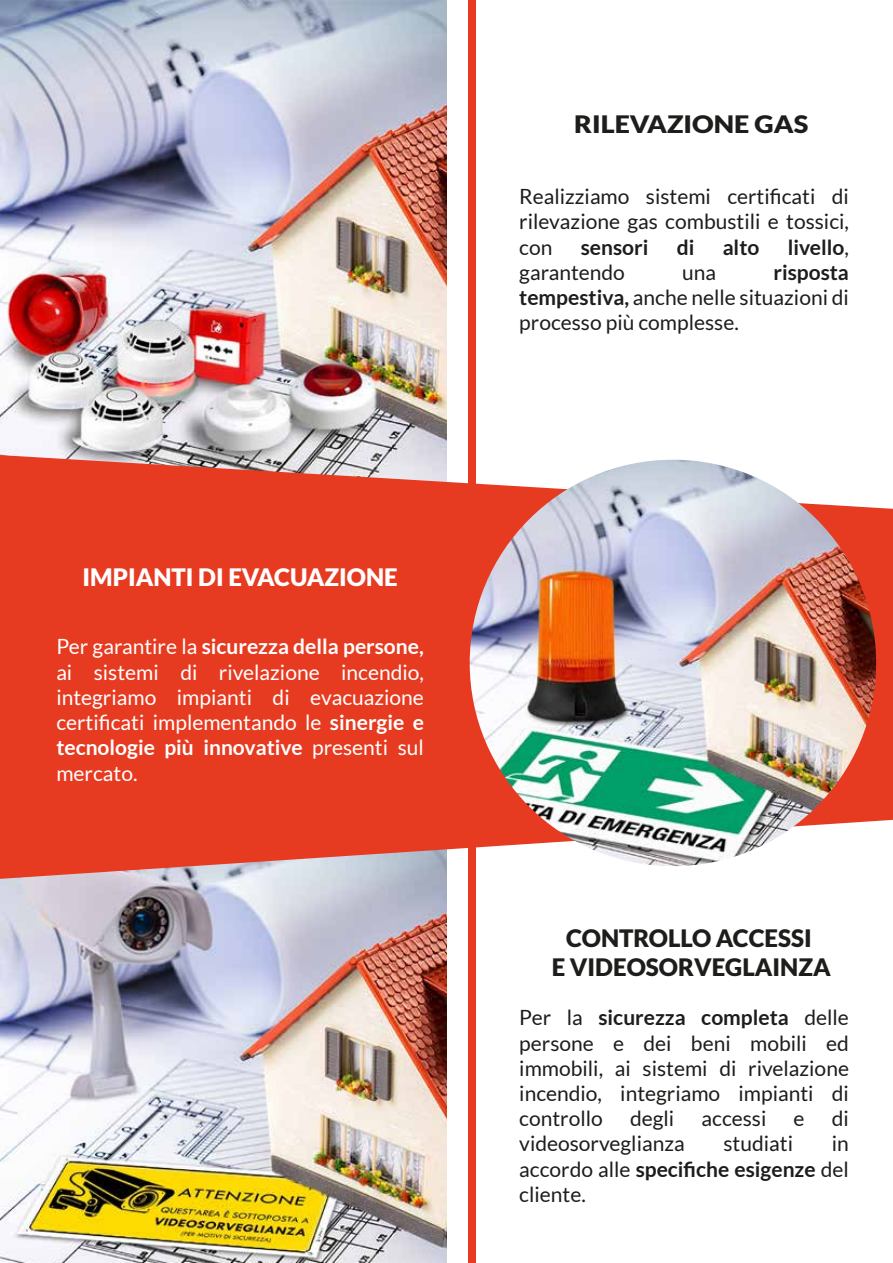
<style>
.page{position:relative;width:893px;height:1263px;background:#fff}
.page>*{position:absolute;margin:0;border:0;box-sizing:border-box;transform-origin:0 0}
.t1{font:900 24px/28.8px "Lato";color:#1d1d1b;text-align:center}
.t2{font:900 24px "Lato";color:#fff}
.t3{font:900 24px "Lato";color:#1d1d1b;scale:1.12 1}
.t4{font:21px/25.2px "Lato";color:#1d1d1b;text-align:justify}
.t5{font:21px/25.2px "Lato";color:#fff;text-align:justify}
.t6{font:700 21px "Lato";color:#1d1d1b}
.s1{font-weight:700}
.s2{font-weight:400}
</style>
<div class="page">
<img style="left:0;top:879px;width:446px;height:384px">
<img style="left:0;top:0;width:446px;height:455px">
<div style="left:469px;top:0;width:7px;height:1263px;background:#e73b21"></div>
<svg style="left:0;top:455px;width:893px;height:424px;fill:#e73b21"></svg>
<img style="left:470px;top:460px;width:406px;height:406px;border-radius:203px">
<p class="t2" style="left:83px;top:563px;width:317px">IMPIANTI DI EVACUAZIONE</p>
<p class="t5" style="left:56px;top:634px;width:369px">Per garantire la <span class="s1">sicurezza della persone, </span>ai sistemi di rivelazione incendio, integriamo impianti di evacuazione certificati implementando le <span class="s1">sinergie e tecnologie più innovative</span> presenti sul mercato.</p>
<p class="t3" style="left:574px;top:110px;width:211px">RILEVAZIONE GAS</p>
<p class="t4" style="left:519px;top:184px;width:331px">Realizziamo sistemi certificati di rilevazione gas combustili e tossici, con</p>
<p class="t6" style="left:581px;top:235px;width:69px">sensori</p>
<p class="t6" style="left:677px;top:235px;width:19px">di</p>
<p class="t6" style="left:723px;top:235px;width:38px">alto</p>
<p class="t6" style="left:788px;top:235px;width:63px">livello<span class="s2">,</span></p>
<p class="t4" style="left:519px;top:259px;width:107px">garantendo</p>
<p class="t4" style="left:682px;top:259px;width:35px">una</p>
<p class="t4" style="left:519px;top:259px;width:331px;text-indent:254px"><span class="s1">risposta tempestiva,</span> anche nelle situazioni di processo più complesse.</p>
<p class="t1" style="left:552px;top:924px;width:280px">CONTROLLO ACCESSI<br>E VIDEOSORVEGLAINZA</p>
<p class="t4" style="left:519px;top:1005px;width:331px">Per la <span class="s1">sicurezza completa</span> delle persone e dei beni mobili ed immobili, ai sistemi di rivelazione incendio, integriamo impianti di controllo</p>
<p class="t4" style="left:630px;top:1106px;width:46px">degli</p>
<p class="t4" style="left:701px;top:1106px;width:66px">accessi</p>
<p class="t4" style="left:794px;top:1106px;width:13px">e</p>
<p class="t4" style="left:832px;top:1106px;width:19px">di</p>
<p class="t4" style="left:519px;top:1131px;width:167px">videosorveglianza</p>
<p class="t4" style="left:723px;top:1131px;width:71px">studiati</p>
<p class="t4" style="left:519px;top:1131px;width:331px;text-indent:313px">in accordo alle <span class="s1">specifiche esigenze</span> del cliente.</p>
</div>
